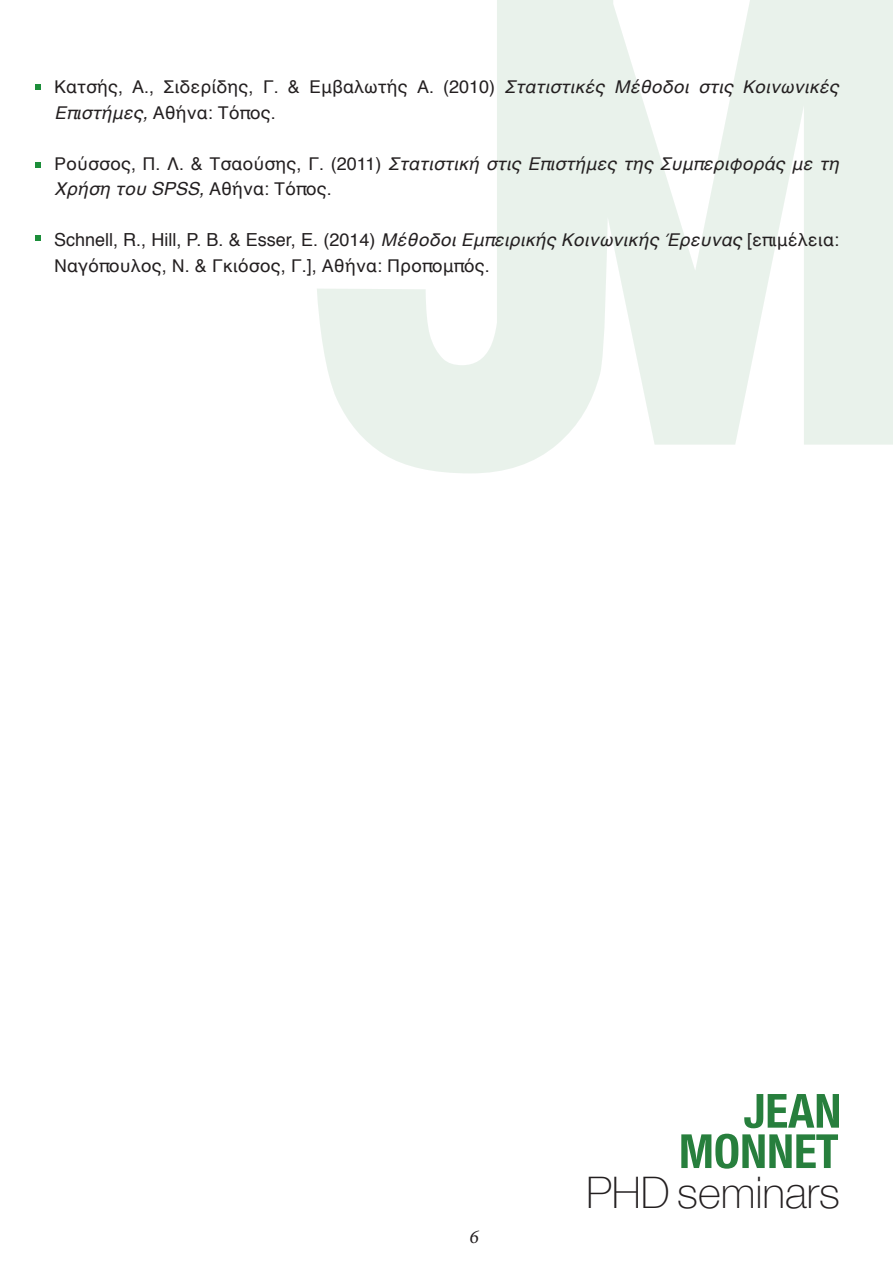
<style>
.page{position:relative;width:893px;height:1263px;background:#fff}
.page>*{position:absolute;margin:0;border:0;box-sizing:border-box;transform-origin:0 0}
.t1{font:700 condensed 50.55px/40.3px "Helvetica Neue Greek";color:#277f3d;text-align:right}
.t2{font:200 46.5px "Helvetica Neue Greek";color:#231f20}
.t3{font:italic 19.5px "Minion Pro";color:#231f20}
.t4{font:18px/25.5px "Helvetica";color:#231f20}
.t5{font:italic 18px/25.5px "Helvetica";color:#231f20}
.s1{font-style:italic}
.s2{font-style:normal}
</style>
<div class="page">
<svg style="left:317px;top:0;width:576px;height:473px;fill:#e9f2eb"></svg>
<svg style="left:36px;top:84px;width:5px;height:6px"></svg>
<svg style="left:36px;top:162px;width:5px;height:5px"></svg>
<svg style="left:36px;top:236px;width:5px;height:5px"></svg>
<p class="t4" style="left:54px;top:74px;width:786px">Κατσής, Α., Σιδερίδης, Γ. &amp; Εμβαλωτής Α. (2010) <span class="s1">Στατιστικές Μέθοδοι στις Κοινωνικές<br>Επιστήμες,</span> Αθήνα: Τόπος.</p>
<p class="t5" style="left:54px;top:151px;width:786px"><span class="s2">Ρούσσος, Π. Λ. &amp; Τσαούσης, Γ. (2011)</span> Στατιστική στις Επιστήμες της Συμπεριφοράς με τη<br>Χρήση του SPSS, <span class="s2">Αθήνα: Τόπος.</span></p>
<p class="t4" style="left:54px;top:227px;width:786px">Schnell, R., Hill, P. B. &amp; Esser, E. (2014) <span class="s1">Μέθοδοι Εμπειρικής Κοινωνικής Έρευνας</span> [επιμέλεια:<br>Ναγόπουλος, Ν. &amp; Γκιόσος, Γ.], Αθήνα: Προπομπός.</p>
<p class="t3" style="left:469px;top:1224px;width:11px">6</p>
<h1 class="t1" style="left:679px;top:1091px;width:164px">JEAN<br>MONNET</h1>
<h2 class="t2" style="left:586px;top:1168px;width:255px">PHD seminars</h2>
</div>
